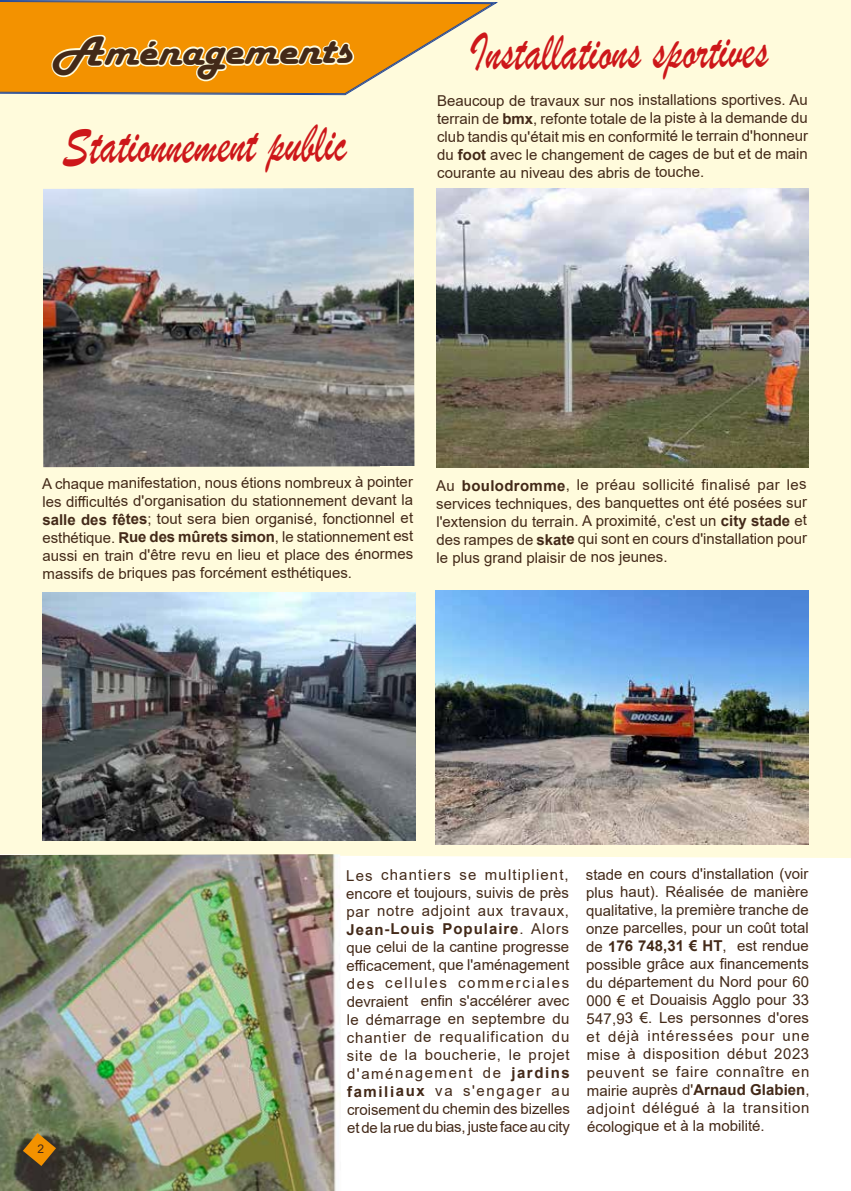
<style>
.page{position:relative;width:851px;height:1191px;background:#fff}
.page>*{position:absolute;margin:0;border:0;box-sizing:border-box;transform-origin:0 0}
.t1{font:57px "Brush Script";color:#cd171a;scale:.74 1}
.t2{font:43.5px "Harlow Solid";color:#432918;scale:1.1 1}
.t3{font:15px/18px "Arial";letter-spacing:-.005em;color:#432918;text-align:justify}
.t4{font:12px "Arial";color:#432918}
.s1{font-weight:700}
</style>
<div class="page">
<div style="left:0;top:0;width:850px;height:858px;background:#fffbdc"></div>
<svg style="left:0;top:0;width:498px;height:95px"></svg>
<svg style="left:0;top:1px;width:494px;height:93px;background:#eaa539"></svg>
<svg style="left:50px;top:32px;width:306px;height:51px;background:#f6ae3b"></svg>
<img style="left:43px;top:188px;width:371px;height:279px">
<img style="left:43px;top:592px;width:372px;height:248px">
<img style="left:436px;top:189px;width:372px;height:278px">
<img style="left:0;top:854px;width:341px;height:337px">
<img style="left:436px;top:590px;width:372px;height:254px">
<svg style="left:23px;top:1133px;width:33px;height:33px"></svg>
<h2 class="t2" style="left:53px;top:29px;width:273px;rotate:-1deg">Aménagements</h2>
<h1 class="t1" style="left:469px;top:16px;width:405px">Installations sportives</h1>
<p class="t3" style="left:437px;top:91px;width:372px">Beaucoup de travaux sur nos installations sportives. Au terrain de <span class="s1">bmx</span>, refonte totale de la piste à la demande du club tandis qu'était mis en conformité le terrain d'honneur du <span class="s1">foot</span> avec le changement de cages de but et de main</p>
<h1 class="t1" style="left:63px;top:109px;width:385px">Stationnement public</h1>
<p class="t3" style="left:437px;top:163px;width:268px">courante au niveau des abris de touche.</p>
<p class="t3" style="left:42px;top:474px;width:372px">A chaque manifestation, nous étions nombreux à pointer les difficultés d'organisation du stationnement devant la <span class="s1">salle des fêtes</span>; tout sera bien organisé, fonctionnel et esthétique. <span class="s1">Rue des mûrets simon</span>, le stationnement est aussi en train d'être revu en lieu et place des énormes massifs de briques pas forcément esthétiques.</p>
<p class="t3" style="left:436px;top:475px;width:372px">Au <span class="s1">boulodromme</span>, le préau sollicité finalisé par les services techniques, des banquettes ont été posées sur l'extension du terrain. A proximité, c'est un <span class="s1">city stade</span> et des rampes de <span class="s1">skate</span> qui sont en cours d'installation pour le plus grand plaisir de nos jeunes.</p>
<p class="t4" style="left:37px;top:1140px;width:8px">2</p>
<p class="t3" style="left:346px;top:865px;width:225px">Les chantiers se multiplient, encore et toujours, suivis de près par notre adjoint aux travaux, <span class="s1">Jean-Louis Populaire</span>. Alors que celui de la cantine progresse efficacement, que l'aménagement des cellules commerciales devraient enfin s'accélérer avec le démarrage en septembre du chantier de requalification du site de la boucherie, le projet d'aménagement de <span class="s1">jardins familiaux</span> va s'engager au croisement du chemin des bizelles et de la rue du bias, juste face au city</p>
<p class="t3" style="left:586px;top:864px;width:225px">stade en cours d'installation (voir plus haut). Réalisée de manière qualitative, la première tranche de onze parcelles, pour un coût total de <span class="s1">176 748,31 € HT</span>, est rendue possible grâce aux financements du département du Nord pour 60<br>000 € et Douaisis Agglo pour 33<br>547,93 €. Les personnes d'ores et déjà intéressées pour une mise à disposition début 2023 peuvent se faire connaître en mairie auprès d'<span class="s1">Arnaud Glabien</span>, adjoint délégué à la transition écologique et à la mobilité.</p>
</div>
